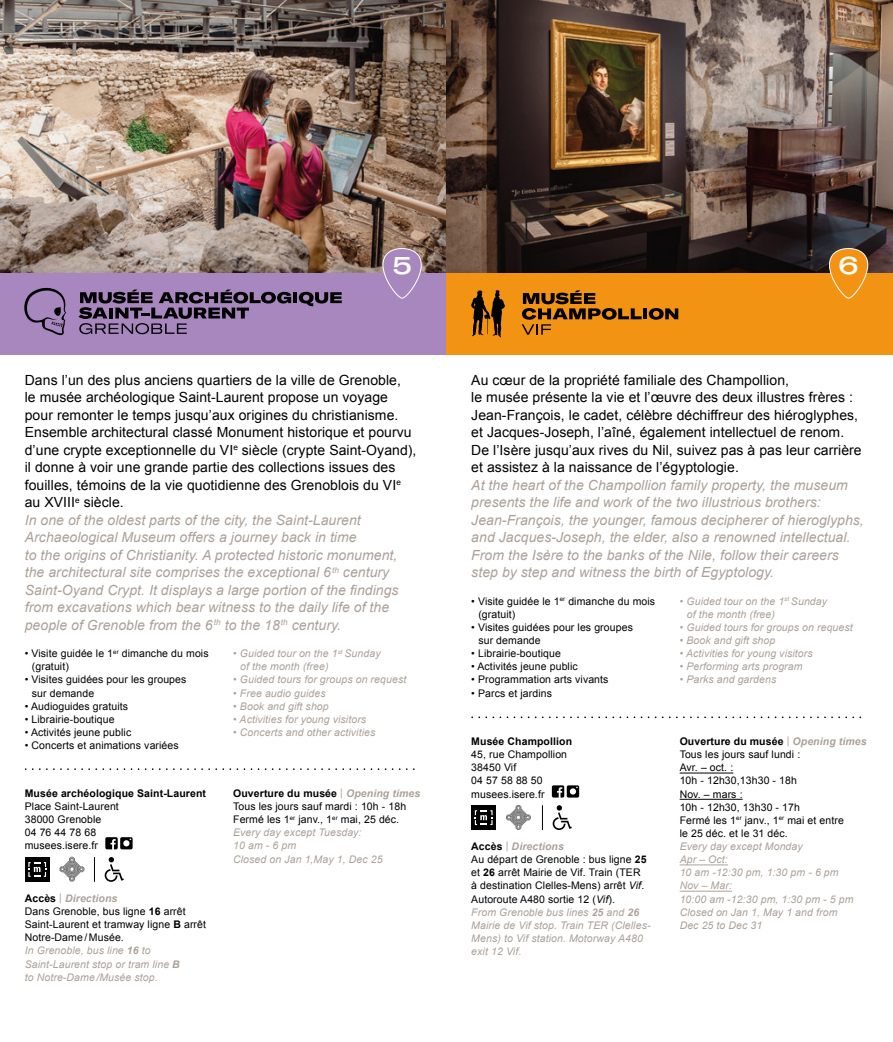
<style>
.page{position:relative;width:893px;height:1042px;background:#fff}
.page>*{position:absolute;margin:0;border:0;box-sizing:border-box;transform-origin:0 0}
.t1{font:500 expanded 23.8px "GT America";color:#fff}
.t2{font:14px/17.5px "Arial";letter-spacing:.005em;color:#000}
.t3{font:italic 14px/17.5px "Arial";letter-spacing:.005em;color:#aba199}
.t4{font:10.5px/13.1px "Arial";letter-spacing:.01em;color:#000}
.t5{font:italic 10.5px/13.1px "Arial";letter-spacing:.01em;color:#aba199}
.t6{font:700 10.5px "Arial";letter-spacing:.01em;color:#000}
.s1{font-style:italic;color:#aba199}
.s2{font-weight:700}
.s3{color:#aba199}
.s4{font-weight:700;font-style:italic;color:#aba199}
.s5{font-style:italic}
</style>
<div class="page">
<div style="left:0;top:273px;width:446px;height:82px;background:#a787bd"></div>
<div style="left:446px;top:273px;width:447px;height:82px;background:#f39313"></div>
<img style="left:0;top:0;width:893px;height:273px">
<hr style="left:293px;top:292px;width:4px;height:11px;background:#000">
<svg style="left:299px;top:292px;width:43px;height:14px"></svg>
<svg style="left:79px;top:289px;width:212px;height:45px"></svg>
<svg style="left:24px;top:287px;width:42px;height:48px"></svg>
<hr style="left:680px;top:773px;width:53px;height:1px;background:#000">
<hr style="left:680px;top:799px;width:63px;height:1px;background:#000">
<hr style="left:680px;top:864px;width:48px;height:1px;background:#aba199">
<hr style="left:680px;top:891px;width:52px;height:1px;background:#aba199">
<div style="left:471px;top:805px;width:25px;height:25px;background:#000"></div>
<svg style="left:475px;top:810px;width:18px;height:15px"></svg>
<svg style="left:506px;top:805px;width:25px;height:25px"></svg>
<svg style="left:553px;top:805px;width:19px;height:25px"></svg>
<svg style="left:542px;top:805px;width:1px;height:25px"></svg>
<svg style="left:105px;top:837px;width:28px;height:12px"></svg>
<div style="left:25px;top:857px;width:25px;height:25px;background:#000"></div>
<svg style="left:28px;top:862px;width:18px;height:15px"></svg>
<svg style="left:60px;top:857px;width:24px;height:24px"></svg>
<svg style="left:105px;top:857px;width:19px;height:25px"></svg>
<svg style="left:94px;top:857px;width:1px;height:25px"></svg>
<hr style="left:643px;top:308px;width:4px;height:11px;background:#000">
<svg style="left:649px;top:308px;width:29px;height:12px"></svg>
<svg style="left:522px;top:290px;width:120px;height:45px"></svg>
<svg style="left:471px;top:290px;width:34px;height:47px"></svg>
<svg style="left:26px;top:768px;width:389px;height:2px"></svg>
<svg style="left:472px;top:716px;width:390px;height:2px"></svg>
<svg style="left:382px;top:248px;width:40px;height:51px"></svg>
<svg style="left:829px;top:248px;width:40px;height:51px"></svg>
<svg style="left:552px;top:785px;width:27px;height:12px"></svg>
<h1 class="t1" style="left:392px;top:251px;width:21px">5</h1>
<h1 class="t1" style="left:838px;top:251px;width:22px">6</h1>
<p class="t2" style="left:25px;top:371px;width:393px">Dans l’un des plus anciens quartiers de la ville de Grenoble,<br>le musée archéologique Saint-Laurent propose un voyage pour remonter le temps jusqu’aux origines du christianisme.<br>Ensemble architectural classé Monument historique et pourvu d’une crypte exceptionnelle du VI<sup>e</sup> siècle (crypte Saint-Oyand), il donne à voir une grande partie des collections issues des fouilles, témoins de la vie quotidienne des Grenoblois du VI<sup>e </sup>au XVIII<sup>e</sup> siècle.<br><span class="s1">In one of the oldest parts of the city, the Saint-Laurent Archaeological Museum offers a journey back in time<br>to the origins of Christianity. A protected historic monument, the architectural site comprises the exceptional 6</span><sup>th</sup> <span class="s1">century Saint-Oyand Crypt. It displays a large portion of the findings from excavations which bear witness to the daily life of the people of Grenoble from the 6</span><sup>th</sup> <span class="s1">to the 18</span><sup>th</sup> <span class="s1">century.</span></p>
<p class="t4" style="left:32px;top:647px;width:178px;text-indent:-7px">• Visite guidée le 1<sup>er</sup> dimanche du mois (gratuit)</p>
<p class="t4" style="left:32px;top:673px;width:156px;text-indent:-7px">• Visites guidées pour les groupes sur demande</p>
<p class="t4" style="left:25px;top:699px;width:105px">• Audioguides gratuits</p>
<p class="t4" style="left:25px;top:713px;width:91px">• Librairie-boutique</p>
<p class="t4" style="left:25px;top:726px;width:108px">• Activités jeune public</p>
<p class="t4" style="left:25px;top:739px;width:155px">• Concerts et animations variées</p>
<p class="t5" style="left:240px;top:647px;width:142px;text-indent:-7px">• Guided tour on the 1<sup>st</sup> Sunday of the month (free)</p>
<p class="t5" style="left:233px;top:673px;width:175px">• Guided tours for groups on request</p>
<p class="t5" style="left:233px;top:686px;width:94px">• Free audio guides</p>
<p class="t5" style="left:233px;top:699px;width:97px">• Book and gift shop</p>
<p class="t5" style="left:233px;top:713px;width:135px">• Activities for young visitors</p>
<p class="t5" style="left:233px;top:726px;width:144px">• Concerts and other activities</p>
<p class="t6" style="left:25px;top:786px;width:183px">Musée archéologique Saint-Laurent</p>
<p class="t4" style="left:25px;top:800px;width:96px">Place Saint-Laurent<br>38000 Grenoble<br>04 76 44 78 68 musees.isere.fr</p>
<p class="t4" style="left:25px;top:892px;width:183px"><span class="s2">Accès</span> <span class="s3">|</span> <span class="s4">Directions<br></span>Dans Grenoble, bus ligne <span class="s2">16</span> arrêt<br>Saint-Laurent et tramway ligne <span class="s2">B</span> arrêt<br>Notre-Dame / Musée.<br><span class="s1">In Grenoble, bus line</span> <span class="s4">16</span> <span class="s1">to<br>Saint-Laurent stop or tram line</span> <span class="s4">B<br></span><span class="s1">to Notre-Dame /Musée stop.</span></p>
<p class="t4" style="left:233px;top:787px;width:189px"><span class="s2">Ouverture du musée</span> <span class="s3">|</span> <span class="s4">Opening times<br></span>Tous les jours sauf mardi : 10h - 18h<br>Fermé les 1<sup>er</sup> janv., 1<sup>er</sup> mai, 25 déc.<br><span class="s1">Every day except Tuesday:<br>10 am - 6 pm<br>Closed on Jan 1,May 1, Dec 25</span></p>
<p class="t2" style="left:471px;top:371px;width:392px">Au cœur de la propriété familiale des Champollion,<br>le musée présente la vie et l’œuvre des deux illustres frères :<br>Jean-François, le cadet, célèbre déchiffreur des hiéroglyphes, et Jacques-Joseph, l’aîné, également intellectuel de renom.<br>De l’Isère jusqu’aux rives du Nil, suivez pas à pas leur carrière et assistez à la naissance de l’égyptologie.</p>
<p class="t3" style="left:471px;top:476px;width:394px">At the heart of the Champollion family property, the museum presents the life and work of the two illustrious brothers:<br>Jean-François, the younger, famous decipherer of hieroglyphs, and Jacques-Joseph, the elder, also a renowned intellectual.<br>From the Isère to the banks of the Nile, follow their careers step by step and witness the birth of Egyptology.</p>
<p class="t4" style="left:478px;top:594px;width:178px;text-indent:-7px">• Visite guidée le 1<sup>er</sup> dimanche du mois (gratuit)</p>
<p class="t4" style="left:478px;top:621px;width:156px;text-indent:-7px">• Visites guidées pour les groupes sur demande</p>
<p class="t4" style="left:471px;top:647px;width:91px">• Librairie-boutique</p>
<p class="t4" style="left:471px;top:660px;width:108px">• Activités jeune public</p>
<p class="t4" style="left:471px;top:673px;width:139px">• Programmation arts vivants</p>
<p class="t4" style="left:471px;top:686px;width:82px">• Parcs et jardins</p>
<p class="t6" style="left:471px;top:734px;width:102px">Musée Champollion</p>
<p class="t4" style="left:471px;top:748px;width:97px">45, rue Champollion<br>38450 Vif<br>04 57 58 88 50 musees.isere.fr</p>
<p class="t5" style="left:687px;top:594px;width:142px;text-indent:-7px">• Guided tour on the 1<sup>st</sup> Sunday of the month (free)</p>
<p class="t5" style="left:680px;top:621px;width:175px">• Guided tours for groups on request</p>
<p class="t5" style="left:680px;top:634px;width:97px">• Book and gift shop</p>
<p class="t5" style="left:680px;top:647px;width:135px">• Activities for young visitors</p>
<p class="t5" style="left:680px;top:660px;width:124px">• Performing arts program</p>
<p class="t5" style="left:680px;top:673px;width:98px">• Parks and gardens</p>
<p class="t4" style="left:680px;top:735px;width:189px"><span class="s2">Ouverture du musée</span> <span class="s3">|</span> <span class="s4">Opening times<br></span>Tous les jours sauf lundi :<br>Avr. – oct. :<br>10h - 12h30,13h30 - 18h<br>Nov. – mars :<br>10h - 12h30, 13h30 - 17h<br>Fermé les 1<sup>er</sup> janv., 1<sup>er</sup> mai et entre<br>le 25 déc. et le 31 déc.</p>
<p class="t5" style="left:680px;top:840px;width:175px">Every day except Monday<br>Apr – Oct:<br>10 am -12:30 pm, 1:30 pm - 6 pm<br>Nov – Mar:<br>10:00 am -12:30 pm, 1:30 pm - 5 pm<br>Closed on Jan 1, May 1 and from<br>Dec 25 to Dec 31</p>
<p class="t4" style="left:471px;top:840px;width:181px"><span class="s2">Accès</span> <span class="s3">|</span> <span class="s4">Directions<br></span>Au départ de Grenoble : bus ligne <span class="s2">25 </span>et <span class="s2">26</span> arrêt Mairie de Vif. Train (TER<br>à destination Clelles-Mens) arrêt <span class="s5">Vif</span>.<br>Autoroute A480 sortie 12 (<span class="s5">Vif</span>).<br><span class="s1">From Grenoble bus lines</span> <span class="s4">25</span> <span class="s1">and</span> <span class="s4">26<br></span><span class="s1">Mairie de Vif stop. Train TER (Clelles-<br>Mens) to Vif station. Motorway A480 exit 12 Vif</span><span class="s3">.</span></p>
</div>
